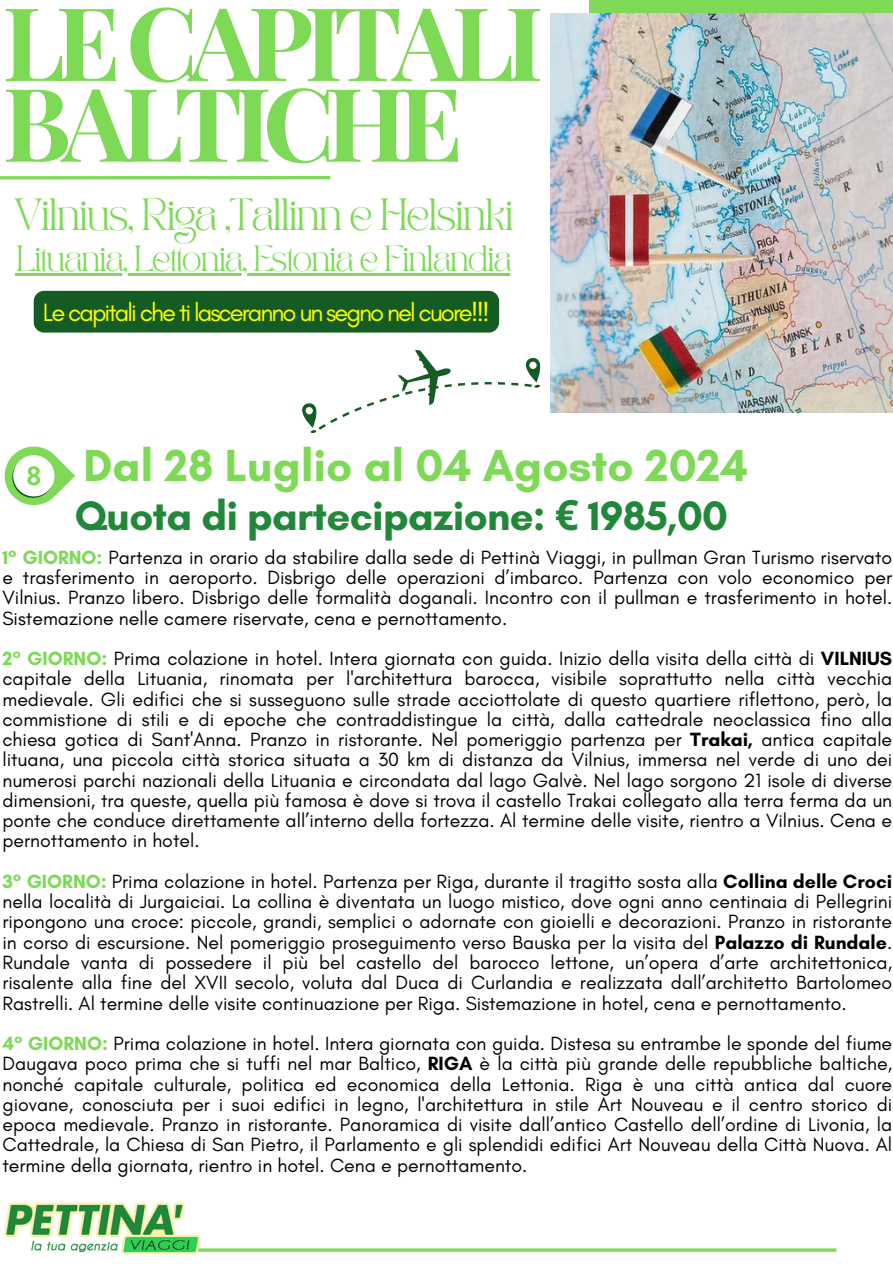
<style>
.page{position:relative;width:893px;height:1264px;background:#fff}
.page>*{position:absolute;margin:0;border:0;box-sizing:border-box;transform-origin:0 0}
.t1{font:700 102px/80.7px "Playfair Display";letter-spacing:-.09em;color:#7ed957}
.t2{font:700 45.75px "Glacial Indifference";color:#7ed957}
.t3{font:700 41.85px "Glacial Indifference";letter-spacing:-.015em;color:#218839}
.t4{font:31.5px "TAN PEARL Regular";letter-spacing:-.08em;color:#7ed957}
.t5{font:25.5px "Glacial Indifference";letter-spacing:-.08em;color:#faff00}
.t6{font:25.5px "TAN PEARL Regular";letter-spacing:-.08em;color:#7ed957}
.t7{font:19.5px/20.2px "Glacial Indifference";color:#000;text-align:justify}
.s1{font-family:"Noto Sans"}
.s2{font-weight:700;color:#7ed957}
.s3{font-weight:700}
</style>
<div class="page">
<hr style="left:168px;top:1248px;width:668px;height:3px;background:#7ed957">
<div style="left:589px;top:0;width:303px;height:385px;background:#7ed957"></div>
<svg style="left:471px;top:382px;width:7px;height:3px"></svg>
<svg style="left:484px;top:357px;width:57px;height:31px"></svg>
<svg style="left:302px;top:350px;width:163px;height:83px"></svg>
<img style="left:551px;top:13px;width:341px;height:400px">
<img style="left:4px;top:1202px;width:206px;height:53px">
<svg style="left:0;top:176px;width:330px;height:4px"></svg>
<svg style="left:4px;top:446px;width:71px;height:59px"></svg>
<hr style="left:16px;top:273px;width:494px;height:3px;background:#7ed957">
<div style="left:34px;top:291px;width:465px;height:41px;background:#145b24"></div>
<p class="t1" style="left:2px;top:-2px;width:542px">LECAPITALI<br>BALTICHE</p>
<p class="t4" style="left:14px;top:198px;width:501px">Vilnius, Riga ,Tallinn e Helsinki</p>
<p class="t6" style="left:16px;top:245px;width:497px">Lituania, Lettonia, Estonia e Finlandia</p>
<p class="t5" style="left:43px;top:296px;width:448px">Le capitali che ti lasceranno un segno nel cuore!!!</p>
<h2 class="t2" style="left:84px;top:437px;width:666px">Dal 28 Luglio al 04 Agosto 2024</h2>
<h2 class="t3" style="left:75px;top:490px;width:654px">Quota di partecipazione: <span class="s1">€</span> 1985,00</h2>
<h3 class="t7" style="left:2px;top:547px;width:891px"><span class="s2">1° GIORNO:</span> Partenza in orario da stabilire dalla sede di Pettinà Viaggi, in pullman Gran Turismo riservato e trasferimento in aeroporto. Disbrigo delle operazioni d’imbarco. Partenza con volo economico per Vilnius. Pranzo libero. Disbrigo delle formalità doganali. Incontro con il pullman e trasferimento in hotel.<br>Sistemazione nelle camere riservate, cena e pernottamento.</h3>
<h4 class="t7" style="left:2px;top:648px;width:891px"><span class="s2">2° GIORNO:</span> Prima colazione in hotel. Intera giornata con guida. Inizio della visita della città di <span class="s3">VILNIUS </span>capitale della Lituania, rinomata per l'architettura barocca, visibile soprattutto nella città vecchia medievale. Gli edifici che si susseguono sulle strade acciottolate di questo quartiere riflettono, però, la commistione di stili e di epoche che contraddistingue la città, dalla cattedrale neoclassica fino alla chiesa gotica di Sant'Anna. Pranzo in ristorante. Nel pomeriggio partenza per <span class="s3">Trakai,</span> antica capitale lituana, una piccola città storica situata a 30 km di distanza da Vilnius, immersa nel verde di uno dei numerosi parchi nazionali della Lituania e circondata dal lago Galvè. Nel lago sorgono 21 isole di diverse dimensioni, tra queste, quella più famosa è dove si trova il castello Trakai collegato alla terra ferma da un ponte che conduce direttamente all’interno della fortezza. Al termine delle visite, rientro a Vilnius. Cena e pernottamento in hotel.</h4>
<p class="t7" style="left:2px;top:871px;width:891px"><span class="s2">3° GIORNO:</span> Prima colazione in hotel. Partenza per Riga, durante il tragitto sosta alla <span class="s3">Collina delle Croci </span>nella località di Jurgaiciai. La collina è diventata un luogo mistico, dove ogni anno centinaia di Pellegrini ripongono una croce: piccole, grandi, semplici o adornate con gioielli e decorazioni. Pranzo in ristorante in corso di escursione. Nel pomeriggio proseguimento verso Bauska per la visita del <span class="s3">Palazzo di Rundale</span>.<br>Rundale vanta di possedere il più bel castello del barocco lettone, un’opera d’arte architettonica, risalente alla fine del XVII secolo, voluta dal Duca di Curlandia e realizzata dall’architetto Bartolomeo Rastrelli. Al termine delle visite continuazione per Riga. Sistemazione in hotel, cena e pernottamento.</p>
<p class="t7" style="left:2px;top:1033px;width:891px"><span class="s2">4° GIORNO:</span> Prima colazione in hotel. Intera giornata con guida. Distesa su entrambe le sponde del fiume Daugava poco prima che si tuffi nel mar Baltico, <span class="s3">RIGA</span> è la città più grande delle repubbliche baltiche, nonché capitale culturale, politica ed economica della Lettonia. Riga è una città antica dal cuore giovane, conosciuta per i suoi edifici in legno, l'architettura in stile Art Nouveau e il centro storico di epoca medievale. Pranzo in ristorante. Panoramica di visite dall’antico Castello dell’ordine di Livonia, la Cattedrale, la Chiesa di San Pietro, il Parlamento e gli splendidi edifici Art Nouveau della Città Nuova. Al termine della giornata, rientro in hotel. Cena e pernottamento.</p>
</div>
